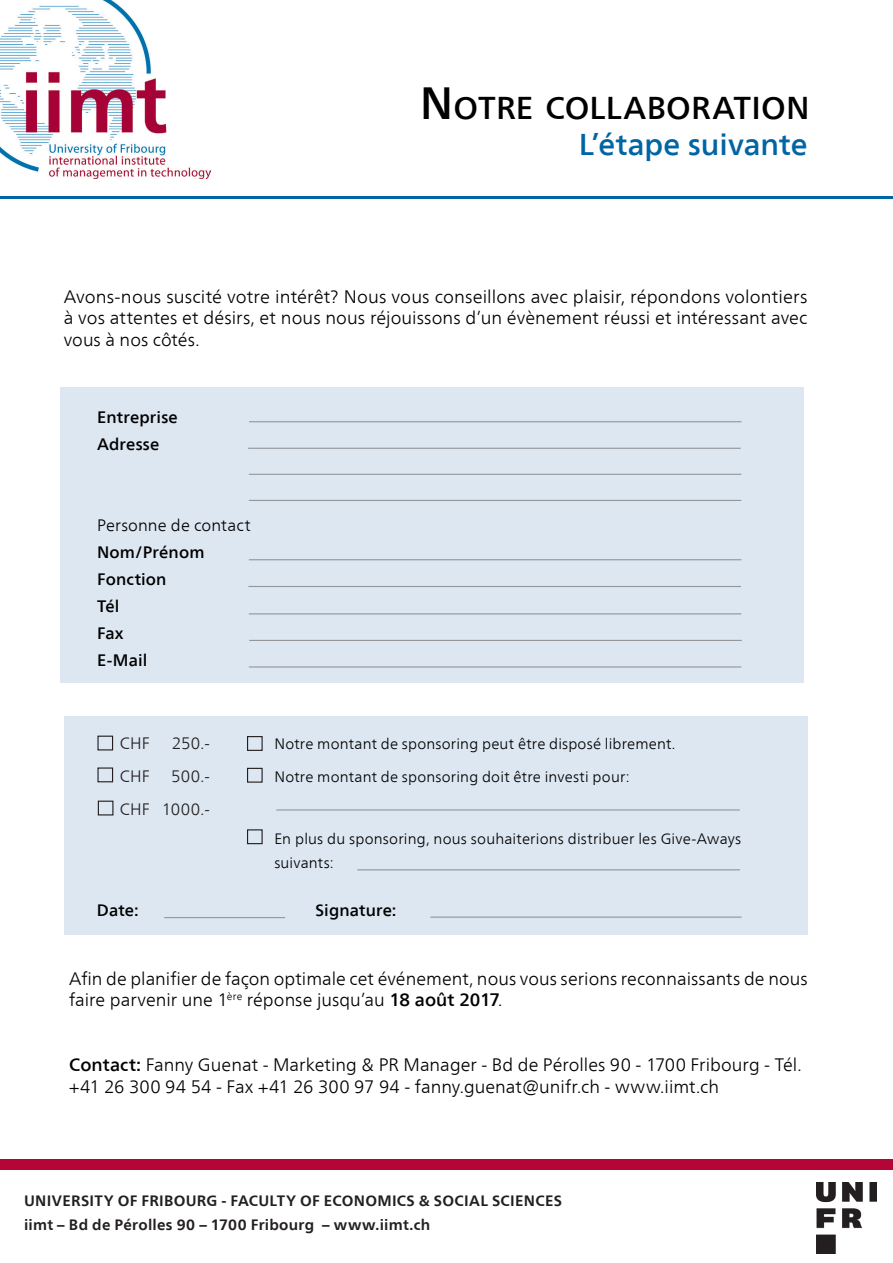
<style>
.page{position:relative;width:893px;height:1263px;background:#fff}
.page>*{position:absolute;margin:0;border:0;box-sizing:border-box;transform-origin:0 0}
.t1{font:500 31.5px "Frutiger Neue LT Com";letter-spacing:.005em;color:#000}
.t2{font:500 30px "Frutiger Neue LT Com";color:#0065a4}
.t3{font:300 18px/21.6px "Frutiger Neue LT Com";color:#000}
.t4{font:500 16.5px "Frutiger Neue LT Com";letter-spacing:.01em;color:#000}
.t5{font:300 16.5px "Frutiger Neue LT Com";letter-spacing:.01em;color:#231f20}
.t6{font:300 16.5px "Frutiger Neue LT Com";letter-spacing:.005em;color:#000}
.t7{font:300 15px/24px "Frutiger Neue LT Com";letter-spacing:.01em;color:#000}
.t8{font:700 15px/24px "Frutiger Neue LT Com";letter-spacing:.02em;color:#231f20}
.s1{font-size:45px}
.s2{font-style:inherit}
.s3{font-weight:500}
</style>
<div class="page">
<hr style="left:0;top:196px;width:893px;height:3px;background:#0065a4">
<img style="left:0;top:0;width:211px;height:179px">
<div style="left:0;top:1159px;width:893px;height:10px;background:#b50536"></div>
<img style="left:816px;top:1182px;width:60px;height:71px">
<div style="left:60px;top:387px;width:744px;height:296px;background:#dde7f2"></div>
<hr style="left:249px;top:421px;width:492px;height:1px;background:#939598">
<hr style="left:248px;top:448px;width:493px;height:1px;background:#939598">
<hr style="left:248px;top:586px;width:493px;height:1px;background:#939598">
<hr style="left:249px;top:559px;width:492px;height:1px;background:#939598">
<hr style="left:249px;top:613px;width:492px;height:1px;background:#939598">
<hr style="left:249px;top:640px;width:493px;height:1px;background:#939598">
<hr style="left:249px;top:666px;width:492px;height:1px;background:#939598">
<hr style="left:249px;top:474px;width:492px;height:1px;background:#939598">
<hr style="left:249px;top:500px;width:492px;height:1px;background:#939598">
<div style="left:64px;top:716px;width:743px;height:218px;background:#dde7f2"></div>
<div style="left:97px;top:736px;width:16px;height:14px;border:1px solid #231f20"></div>
<div style="left:97px;top:767px;width:16px;height:15px;border:1px solid #231f20"></div>
<div style="left:98px;top:801px;width:15px;height:14px;border:1px solid #231f20"></div>
<div style="left:247px;top:736px;width:16px;height:15px;border:1px solid #231f20"></div>
<div style="left:247px;top:768px;width:16px;height:15px;border:1px solid #231f20"></div>
<div style="left:247px;top:829px;width:16px;height:15px;border:1px solid #231f20"></div>
<hr style="left:164px;top:917px;width:121px;height:1px;background:#939598">
<hr style="left:430px;top:916px;width:312px;height:2px;background:#939598">
<hr style="left:357px;top:869px;width:383px;height:1px;background:#939598">
<hr style="left:276px;top:809px;width:464px;height:1px;background:#939598">
<p class="t1" style="left:420px;top:89px;width:391px"><span class="s1">N</span> OTRE COLLABORATION</p>
<p class="t2" style="left:579px;top:126px;width:230px">L<span class="s2">’</span>étape suivante</p>
<p class="t3" style="left:64px;top:286px;width:745px;text-align:justify">Avons-nous suscité votre intérêt? Nous vous conseillons avec plaisir, répondons volontiers à vos attentes et désirs, et nous nous réjouissons d’un évènement réussi et intéressant avec vous à nos côtés.</p>
<p class="t4" style="left:97px;top:407px;width:82px">Entreprise</p>
<p class="t4" style="left:97px;top:434px;width:64px">Adresse</p>
<p class="t6" style="left:97px;top:515px;width:155px">Personne de contact</p>
<p class="t4" style="left:97px;top:542px;width:109px">Nom/Prénom</p>
<p class="t4" style="left:97px;top:569px;width:71px">Fonction</p>
<p class="t4" style="left:97px;top:596px;width:24px">Tél</p>
<p class="t4" style="left:97px;top:623px;width:28px">Fax</p>
<p class="t4" style="left:97px;top:650px;width:52px">E-Mail</p>
<p class="t5" style="left:120px;top:733px;width:32px">CHF</p>
<p class="t5" style="left:172px;top:733px;width:39px">250.-</p>
<p class="t5" style="left:120px;top:766px;width:32px">CHF</p>
<p class="t5" style="left:171px;top:766px;width:40px">500.-</p>
<p class="t5" style="left:120px;top:799px;width:92px">CHF 1000.-</p>
<p class="t7" style="left:274px;top:731px;width:403px">Notre montant de sponsoring peut être disposé librement.</p>
<p class="t7" style="left:274px;top:764px;width:357px">Notre montant de sponsoring doit être investi pour:</p>
<p class="t7" style="left:274px;top:826px;width:468px">En plus du sponsoring, nous souhaiterions distribuer les Give-Aways suivants:</p>
<p class="t4" style="left:97px;top:900px;width:43px">Date:</p>
<p class="t4" style="left:316px;top:900px;width:83px">Signature:</p>
<p class="t3" style="left:69px;top:967px;width:740px">Afin de planifier de façon optimale cet événement, nous vous serions reconnaissants de nous faire parvenir une 1<sup>ère</sup> réponse jusqu’au <span class="s3">18 août 2017</span>.</p>
<p class="t3" style="left:69px;top:1054px;width:734px"><span class="s3">Contact:</span> Fanny Guenat - Marketing &amp; PR Manager - Bd de Pérolles 90 - 1700 Fribourg - Tél. +41 26 300 94 54 - Fax +41 26 300 97 94 - fanny.guenat@unifr.ch - www.iimt.ch</p>
<p class="t8" style="left:24px;top:1188px;width:539px">UNIVERSITY OF FRIBOURG - FACULTY OF ECONOMICS &amp; SOCIAL SCIENCES iimt – Bd de Pérolles 90 – 1700 Fribourg – www.iimt.ch</p>
</div>
